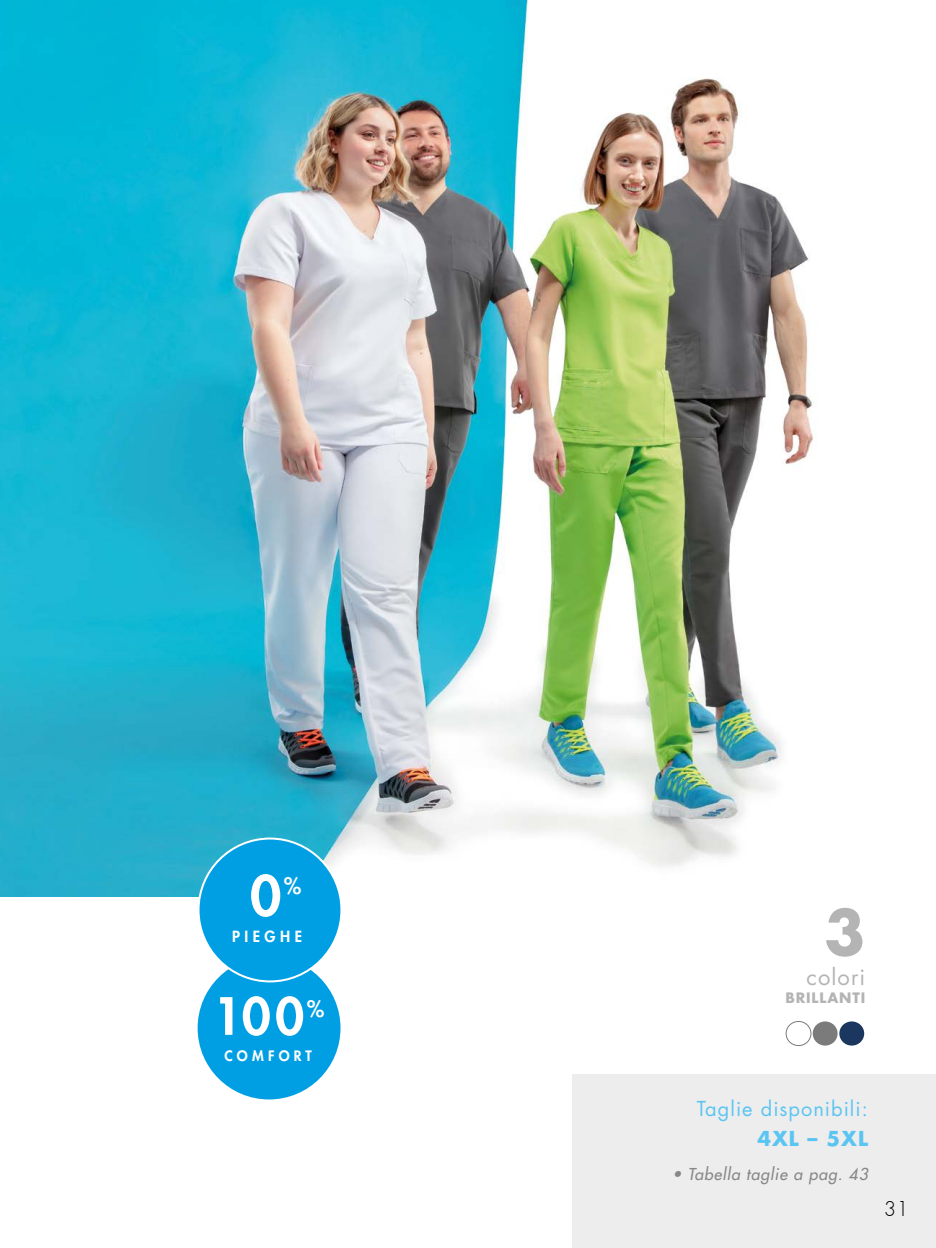
<style>
.page{position:relative;width:936px;height:1248px;background:#fff}
.page>*{position:absolute;margin:0;border:0;box-sizing:border-box;transform-origin:0 0}
.t1{font:700 60px "Futura Std";color:#b5b4b4}
.t2{font:800 54px "Futura Std";color:#fff}
.t3{font:800 50px "Futura Std";color:#fff}
.t4{font:22px "Futura Std";letter-spacing:.05em;color:#b5b4b4}
.t5{font:800 22px "Futura Std";color:#fff}
.t6{font:20px "Futura Std";letter-spacing:.05em;color:#5bc5f2}
.t7{font:700 20px "Futura Std";letter-spacing:.05em;color:#5bc5f2}
.t8{font:300 20px "Futura";color:#000}
.t9{font:italic 500 16px "Futura Std";letter-spacing:.05em;color:#878787}
.t10{font:800 15px "Futura Std";letter-spacing:.3em;color:#fff}
.t11{font:700 14px "Futura Std";letter-spacing:.065em;color:#b5b4b4}
.t12{font:800 14px "Futura Std";letter-spacing:.3em;color:#fff}
</style>
<div class="page">
<div style="left:573px;top:1074px;width:362px;height:173px;background:#ededed"></div>
<div style="left:785px;top:1021px;width:26px;height:24px;border:1px solid #7c7b7b;border-radius:50%"></div>
<div style="left:812px;top:1021px;width:25px;height:24px;background:#7c7b7b;border-radius:50%"></div>
<div style="left:839px;top:1021px;width:25px;height:24px;background:#1b365f;border-radius:50%"></div>
<img style="left:0;top:0;width:813px;height:896px">
<div style="left:198px;top:956px;width:142px;height:143px;background:#009fe3;border-radius:50%"></div>
<div style="left:198px;top:838px;width:143px;height:143px;background:#009fe3;border-radius:50%"></div>
<h2 class="t2" style="left:250px;top:861px;width:33px">0</h2>
<h3 class="t5" style="left:284px;top:872px;width:18px">%</h3>
<p class="t10" style="left:232px;top:926px;width:72px">PIEGHE</p>
<h3 class="t3" style="left:213px;top:984px;width:93px">100</h3>
<h3 class="t5" style="left:307px;top:994px;width:18px">%</h3>
<p class="t12" style="left:224px;top:1046px;width:89px">COMFORT</p>
<h1 class="t1" style="left:824px;top:892px;width:43px">3</h1>
<h3 class="t4" style="left:806px;top:962px;width:60px">colori</h3>
<p class="t11" style="left:785px;top:988px;width:81px">BRILLANTI</p>
<p class="t6" style="left:696px;top:1095px;width:172px">Taglie disponibili:</p>
<p class="t7" style="left:757px;top:1125px;width:112px">4XL – 5XL</p>
<p class="t9" style="left:672px;top:1163px;width:197px">• Tabella taglie a pag. 43</p>
<p class="t8" style="left:883px;top:1196px;width:26px">31</p>
</div>
